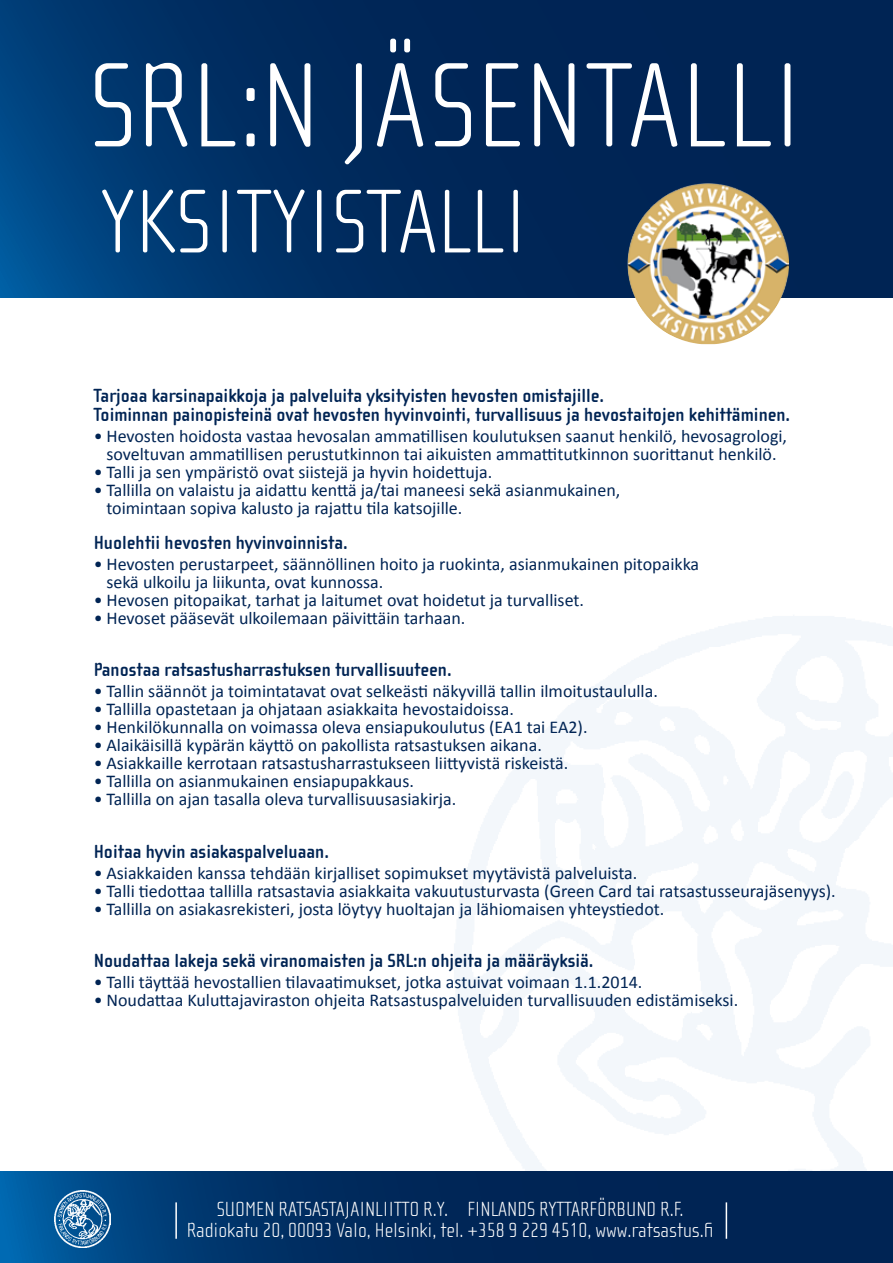
<style>
.page{position:relative;width:893px;height:1263px;background:#fff}
.page>*{position:absolute;margin:0;border:0;box-sizing:border-box;transform-origin:0 0}
.t1{font:100 123px "Cholla Sans";color:#fff}
.t2{font:100 92.7px "Cholla Sans";color:#fff}
.t3{font:100 21px/21px "Cholla Sans";color:#fff;text-align:center}
.t4{font:700 19.5px/19.5px "Cholla Sans";color:#002454}
.t5{font:18px/18px "Calibri";color:#002454}
</style>
<div class="page">
<svg style="left:0;top:0;width:893px;height:298px;background:#002c60"></svg>
<img style="left:627px;top:183px;width:162px;height:161px;border-radius:77px">
<svg style="left:0;top:1171px;width:893px;height:92px;background:#002e62"></svg>
<img style="left:54px;top:1190px;width:57px;height:57px">
<hr style="left:175px;top:1202px;width:2px;height:37px;background:#fff">
<hr style="left:726px;top:1202px;width:1px;height:37px;background:#fff">
<h1 class="t1" style="left:89px;top:38px;width:540px">SRL:N JÄSENTALLI</h1>
<h2 class="t2" style="left:100px;top:171px;width:430px">YKSITYISTALLI</h2>
<p class="t4" style="left:94px;top:386px;width:698px">Tarjoaa karsinapaikkoja ja palveluita yksityisten hevosten omistajille.<br>Toiminnan painopisteinä ovat hevosten hyvinvointi, turvallisuus ja hevostaitojen kehittäminen.</p>
<p class="t5" style="left:94px;top:427px;width:695px;text-align:center">• Hevosten hoidosta vastaa hevosalan ammatillisen koulutuksen saanut henkilö, hevosagrologi, soveltuvan ammatillisen perustutkinnon tai aikuisten ammattitutkinnon suorittanut henkilö.</p>
<p class="t5" style="left:94px;top:463px;width:400px">• Talli ja sen ympäristö ovat siistejä ja hyvin hoidettuja.</p>
<p class="t5" style="left:106px;top:481px;width:515px;text-indent:-13px">• Tallilla on valaistu ja aidattu kenttä ja/tai maneesi sekä asianmukainen, toimintaan sopiva kalusto ja rajattu tila katsojille.</p>
<p class="t4" style="left:94px;top:533px;width:256px">Huolehtii hevosten hyvinvoinnista.</p>
<p class="t5" style="left:106px;top:554px;width:594px;text-indent:-13px">• Hevosten perustarpeet, säännöllinen hoito ja ruokinta, asianmukainen pitopaikka sekä ulkoilu ja liikunta, ovat kunnossa.</p>
<p class="t5" style="left:94px;top:590px;width:492px">• Hevosen pitopaikat, tarhat ja laitumet ovat hoidetut ja turvalliset.</p>
<p class="t5" style="left:94px;top:608px;width:373px">• Hevoset pääsevät ulkoilemaan päivittäin tarhaan.</p>
<p class="t4" style="left:94px;top:660px;width:359px">Panostaa ratsastusharrastuksen turvallisuuteen.</p>
<p class="t5" style="left:94px;top:682px;width:566px">• Tallin säännöt ja toimintatavat ovat selkeästi näkyvillä tallin ilmoitustaululla.</p>
<p class="t5" style="left:94px;top:700px;width:422px">• Tallilla opastetaan ja ohjataan asiakkaita hevostaidoissa.</p>
<p class="t5" style="left:94px;top:718px;width:495px">• Henkilökunnalla on voimassa oleva ensiapukoulutus (EA1 tai EA2).</p>
<p class="t5" style="left:94px;top:736px;width:450px">• Alaikäisillä kypärän käyttö on pakollista ratsastuksen aikana.</p>
<p class="t5" style="left:94px;top:754px;width:476px">• Asiakkaille kerrotaan ratsastusharrastukseen liittyvistä riskeistä.</p>
<p class="t5" style="left:94px;top:772px;width:322px">• Tallilla on asianmukainen ensiapupakkaus.</p>
<p class="t5" style="left:94px;top:790px;width:364px">• Tallilla on ajan tasalla oleva turvallisuusasiakirja.</p>
<p class="t4" style="left:94px;top:842px;width:237px">Hoitaa hyvin asiakaspalveluaan.</p>
<p class="t5" style="left:94px;top:863px;width:545px">• Asiakkaiden kanssa tehdään kirjalliset sopimukset myytävistä palveluista.</p>
<p class="t5" style="left:94px;top:881px;width:743px">• Talli tiedottaa tallilla ratsastavia asiakkaita vakuutusturvasta (Green Card tai ratsastusseurajäsenyys).</p>
<p class="t5" style="left:94px;top:899px;width:572px">• Tallilla on asiakasrekisteri, josta löytyy huoltajan ja lähiomaisen yhteystiedot.</p>
<p class="t4" style="left:94px;top:951px;width:501px">Noudattaa lakeja sekä viranomaisten ja SRL:n ohjeita ja määräyksiä.</p>
<p class="t5" style="left:94px;top:973px;width:550px">• Talli täyttää hevostallien tilavaatimukset, jotka astuivat voimaan 1.1.2014.</p>
<p class="t5" style="left:94px;top:991px;width:646px">• Noudattaa Kuluttajaviraston ohjeita Ratsastuspalveluiden turvallisuuden edistämiseksi.</p>
<p class="t3" style="left:187px;top:1199px;width:528px">SUOMEN RATSASTAJAIN LIITTO R.Y. FIN LAN DS RYTTARFÖRBUN D R.F.<br>RADIOKATU 20, 00093 VALO, HELSINKI, TEL. +358 9 229 4510, WWW.RATSASTUS.FI</p>
</div>
